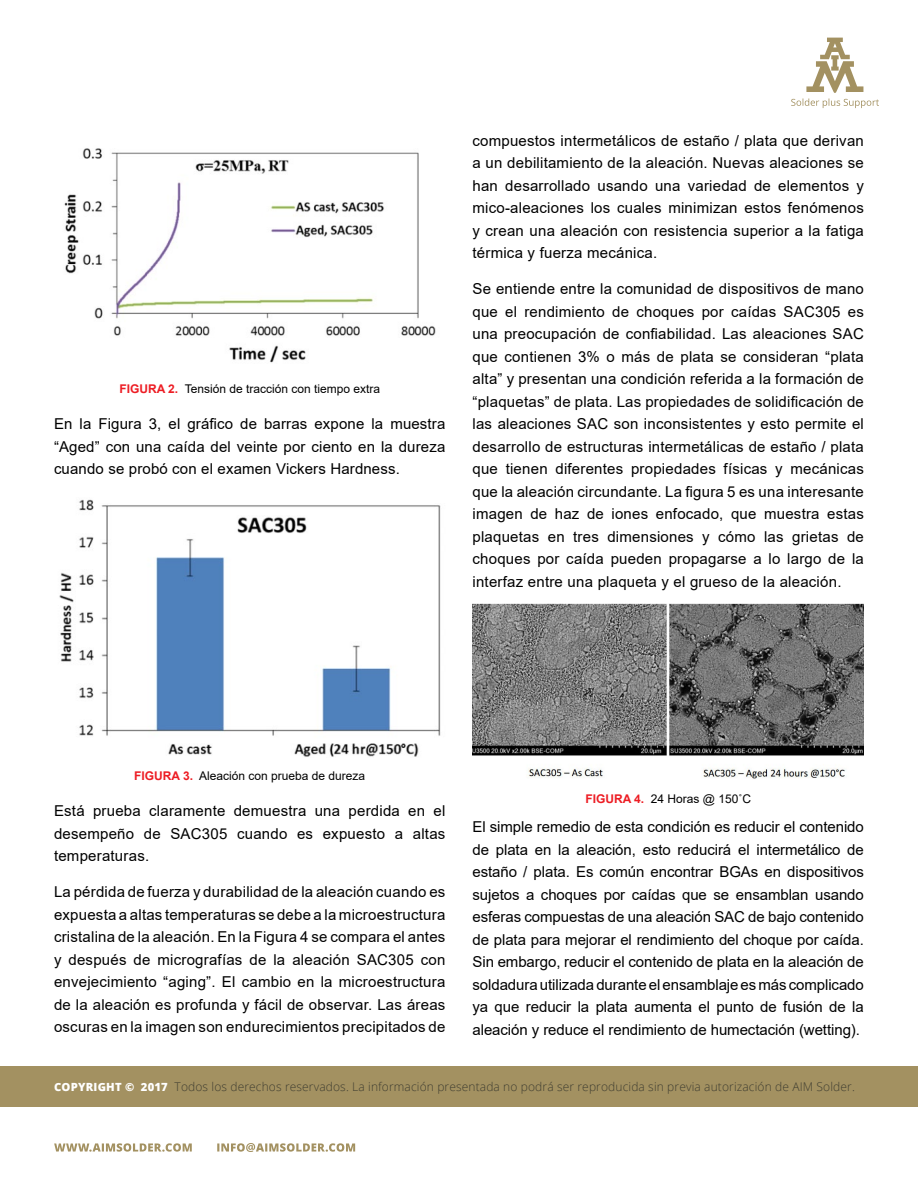
<style>
.page{position:relative;width:918px;height:1188px;background:#fff}
.page>*{position:absolute;margin:0;border:0;box-sizing:border-box;transform-origin:0 0}
.t1{font:15px/22.5px "Arial";letter-spacing:.015em;color:#000;text-align:justify}
.t2{font:300 12px "Open Sans";letter-spacing:.01em;color:#403e31}
.t3{font:12px "Arial";color:#000}
.s1{font-weight:700;color:#ed1d24}
.s2{font-weight:800;font-size:11.25px;color:#fff}
</style>
<div class="page">
<div style="left:0;top:1066px;width:918px;height:41px;background:#a39161"></div>
<svg style="left:791px;top:38px;width:88px;height:70px"></svg>
<img style="left:64px;top:148px;width:372px;height:215px">
<img style="left:59px;top:499px;width:382px;height:258px">
<img style="left:472px;top:603px;width:392px;height:176px">
<svg style="left:54px;top:1143px;width:301px;height:9px"></svg>
<p class="t3" style="left:119px;top:381px;width:262px"><span class="s1">FIGURA 2.</span> Tensión de tracción con tiempo extra</p>
<p class="t1" style="left:54px;top:413px;width:393px">En la Figura 3, el gráfico de barras expone la muestra “Aged” con una caída del veinte por ciento en la dureza cuando se probó con el examen Vickers Hardness.</p>
<p class="t1" style="left:472px;top:129px;width:393px">compuestos intermetálicos de estaño / plata que derivan a un debilitamiento de la aleación. Nuevas aleaciones se han desarrollado usando una variedad de elementos y mico-aleaciones los cuales minimizan estos fenómenos y crean una aleación con resistencia superior a la fatiga térmica y fuerza mecánica.</p>
<p class="t1" style="left:472px;top:278px;width:393px">Se entiende entre la comunidad de dispositivos de mano que el rendimiento de choques por caídas SAC305 es una preocupación de confiabilidad. Las aleaciones SAC que contienen 3% o más de plata se consideran “plata alta” y presentan una condición referida a la formación de “plaquetas” de plata. Las propiedades de solidificación de las aleaciones SAC son inconsistentes y esto permite el desarrollo de estructuras intermetálicas de estaño / plata que tienen diferentes propiedades físicas y mecánicas que la aleación circundante. La figura 5 es una interesante imagen de haz de iones enfocado, que muestra estas plaquetas en tres dimensiones y cómo las grietas de choques por caída pueden propagarse a lo largo de la interfaz entre una plaqueta y el grueso de la aleación.</p>
<p class="t3" style="left:134px;top:768px;width:232px"><span class="s1">FIGURA 3.</span> Aleación con prueba de dureza</p>
<p class="t1" style="left:54px;top:800px;width:393px">Está prueba claramente demuestra una perdida en el desempeño de SAC305 cuando es expuesto a altas temperaturas.</p>
<p class="t1" style="left:54px;top:881px;width:393px">La pérdida de fuerza y durabilidad de la aleación cuando es expuesta a altas temperaturas se debe a la microestructura cristalina de la aleación. En la Figura 4 se compara el antes y después de micrografías de la aleación SAC305 con envejecimiento “aging”. El cambio en la microestructura de la aleación es profunda y fácil de observar. Las áreas oscuras en la imagen son endurecimientos precipitados de</p>
<p class="t3" style="left:585px;top:790px;width:167px"><span class="s1">FIGURA 4.</span> 24 Horas @ 150˚C</p>
<p class="t1" style="left:472px;top:816px;width:393px">El simple remedio de esta condición es reducir el contenido de plata en la aleación, esto reducirá el intermetálico de estaño / plata. Es común encontrar BGAs en dispositivos sujetos a choques por caídas que se ensamblan usando esferas compuestas de una aleación SAC de bajo contenido de plata para mejorar el rendimiento del choque por caída.<br>Sin embargo, reducir el contenido de plata en la aleación de soldadura utilizada durante el ensamblaje es más complicado ya que reducir la plata aumenta el punto de fusión de la aleación y reduce el rendimiento de humectación (wetting).</p>
<p class="t2" style="left:54px;top:1079px;width:802px"><span class="s2">COPYRIGHT © 2017</span> Todos los derechos reservados. La información presentada no podrá ser reproducida sin previa autorización de AIM Solder.</p>
</div>
